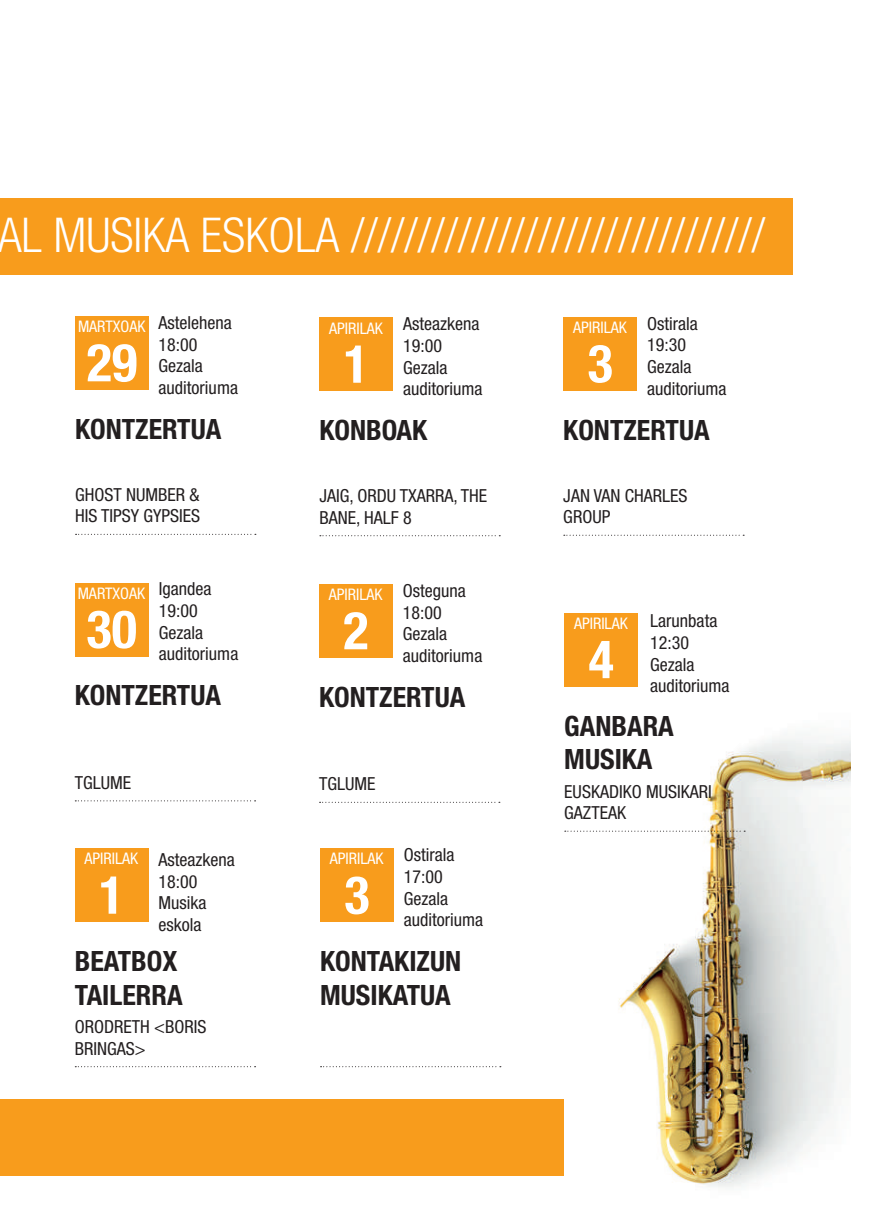
<style>
.page{position:relative;width:874px;height:1225px;background:#fff}
.page>*{position:absolute;margin:0;border:0;box-sizing:border-box;transform-origin:0 0}
.t1{font:700 condensed 52.6px "Helvetica Neue";color:#fff}
.t2{font:300 condensed 48px "Helvetica Neue LT Com";color:#fff}
.t3{font:700 condensed 28px/33.6px "Helvetica Neue";color:#231f20}
.t4{font:condensed 18px/21.6px "Helvetica Neue";color:#231f20}
.t5{font:condensed 16px "Helvetica Neue";color:#fff}
.s1{font-size:16px;color:#fff}
</style>
<div class="page">
<img style="left:487px;top:675px;width:362px;height:512px">
<div style="left:0;top:199px;width:792px;height:76px;background:#f89c1c"></div>
<div style="left:0;top:1099px;width:563px;height:76px;background:#f89c1c"></div>
<svg style="left:76px;top:534px;width:180px;height:1px"></svg>
<div style="left:75px;top:316px;width:74px;height:74px;background:#f89c1c"></div>
<svg style="left:320px;top:535px;width:180px;height:1px"></svg>
<div style="left:319px;top:317px;width:74px;height:74px;background:#f89c1c"></div>
<svg style="left:563px;top:535px;width:180px;height:1px"></svg>
<div style="left:563px;top:317px;width:73px;height:74px;background:#f89c1c"></div>
<svg style="left:75px;top:800px;width:180px;height:1px"></svg>
<svg style="left:319px;top:802px;width:180px;height:1px"></svg>
<div style="left:75px;top:583px;width:73px;height:73px;background:#f89c1c"></div>
<div style="left:319px;top:584px;width:73px;height:74px;background:#f89c1c"></div>
<svg style="left:75px;top:1066px;width:180px;height:1px"></svg>
<div style="left:75px;top:848px;width:73px;height:74px;background:#f89c1c"></div>
<svg style="left:320px;top:1066px;width:180px;height:1px"></svg>
<div style="left:320px;top:848px;width:73px;height:74px;background:#f89c1c"></div>
<svg style="left:564px;top:830px;width:180px;height:1px"></svg>
<div style="left:564px;top:613px;width:73px;height:74px;background:#f89c1c"></div>
<h2 class="t2" style="left:-3px;top:218px;width:769px">AL MUSIKA ESKOLA ///////////////////////////////</h2>
<p class="t5" style="left:78px;top:320px;width:69px">MARTXOAK</p>
<h1 class="t1" style="left:87px;top:343px;width:52px">29</h1>
<p class="t4" style="left:158px;top:313px;width:81px">Astelehena<br>18:00<br>Gezala auditoriuma</p>
<p class="t5" style="left:329px;top:322px;width:55px">APIRILAK</p>
<h1 class="t1" style="left:343px;top:345px;width:27px">1</h1>
<p class="t4" style="left:403px;top:315px;width:81px">Asteazkena<br>19:00<br>Gezala auditoriuma</p>
<p class="t4" style="left:647px;top:314px;width:81px">Ostirala<br>19:30<br>Gezala auditoriuma</p>
<p class="t5" style="left:573px;top:321px;width:55px">APIRILAK</p>
<h1 class="t1" style="left:587px;top:344px;width:27px">3</h1>
<h3 class="t3" style="left:75px;top:414px;width:148px">KONTZERTUA</h3>
<h3 class="t3" style="left:319px;top:416px;width:109px">KONBOAK</h3>
<h3 class="t3" style="left:563px;top:415px;width:148px">KONTZERTUA</h3>
<p class="t4" style="left:75px;top:485px;width:126px">GHOST NUMBER &amp;<br>HIS TIPSY GYPSIES</p>
<p class="t4" style="left:319px;top:486px;width:169px">JAIG, ORDU TXARRA, THE<br>BANE, HALF 8</p>
<p class="t4" style="left:563px;top:486px;width:125px">JAN VAN CHARLES<br>GROUP</p>
<p class="t4" style="left:159px;top:580px;width:81px">Igandea<br>19:00<br>Gezala auditoriuma</p>
<p class="t5" style="left:78px;top:587px;width:69px">MARTXOAK</p>
<p class="t5" style="left:329px;top:588px;width:55px">APIRILAK</p>
<h1 class="t1" style="left:86px;top:610px;width:52px">30</h1>
<h1 class="t1" style="left:343px;top:611px;width:27px">2</h1>
<p class="t4" style="left:403px;top:581px;width:81px">Osteguna<br>18:00<br>Gezala auditoriuma</p>
<h3 class="t3" style="left:75px;top:681px;width:148px">KONTZERTUA</h3>
<h3 class="t3" style="left:319px;top:682px;width:148px">KONTZERTUA</h3>
<p class="t4" style="left:75px;top:773px;width:58px">TGLUME</p>
<p class="t4" style="left:319px;top:774px;width:58px">TGLUME</p>
<p class="t4" style="left:158px;top:850px;width:78px;text-indent:-74px"><span class="s1">APIRILAK</span> Asteazkena<br>18:00<br>Musika eskola</p>
<h1 class="t1" style="left:99px;top:876px;width:27px">1</h1>
<h3 class="t3" style="left:75px;top:946px;width:109px">BEATBOX<br>TAILERRA</h3>
<p class="t4" style="left:75px;top:1017px;width:133px">ORODRETH &lt;BORIS<br>BRINGAS&gt;</p>
<p class="t5" style="left:330px;top:853px;width:126px">APIRILAK <sup>Ostirala</sup></p>
<p class="t4" style="left:404px;top:867px;width:81px">17:00<br>Gezala auditoriuma</p>
<h1 class="t1" style="left:344px;top:876px;width:27px">3</h1>
<h3 class="t3" style="left:320px;top:946px;width:143px">KONTAKIZUN<br>MUSIKATUA</h3>
<p class="t4" style="left:650px;top:611px;width:81px;text-indent:-76px"><sub>APIRILAK</sub> Larunbata<br>12:30<br>Gezala auditoriuma</p>
<h1 class="t1" style="left:588px;top:640px;width:27px">4</h1>
<h3 class="t3" style="left:564px;top:711px;width:111px">GANBARA<br>MUSIKA</h3>
<p class="t4" style="left:564px;top:782px;width:149px">EUSKADIKO MUSIKARI<br>GAZTEAK</p>
</div>
